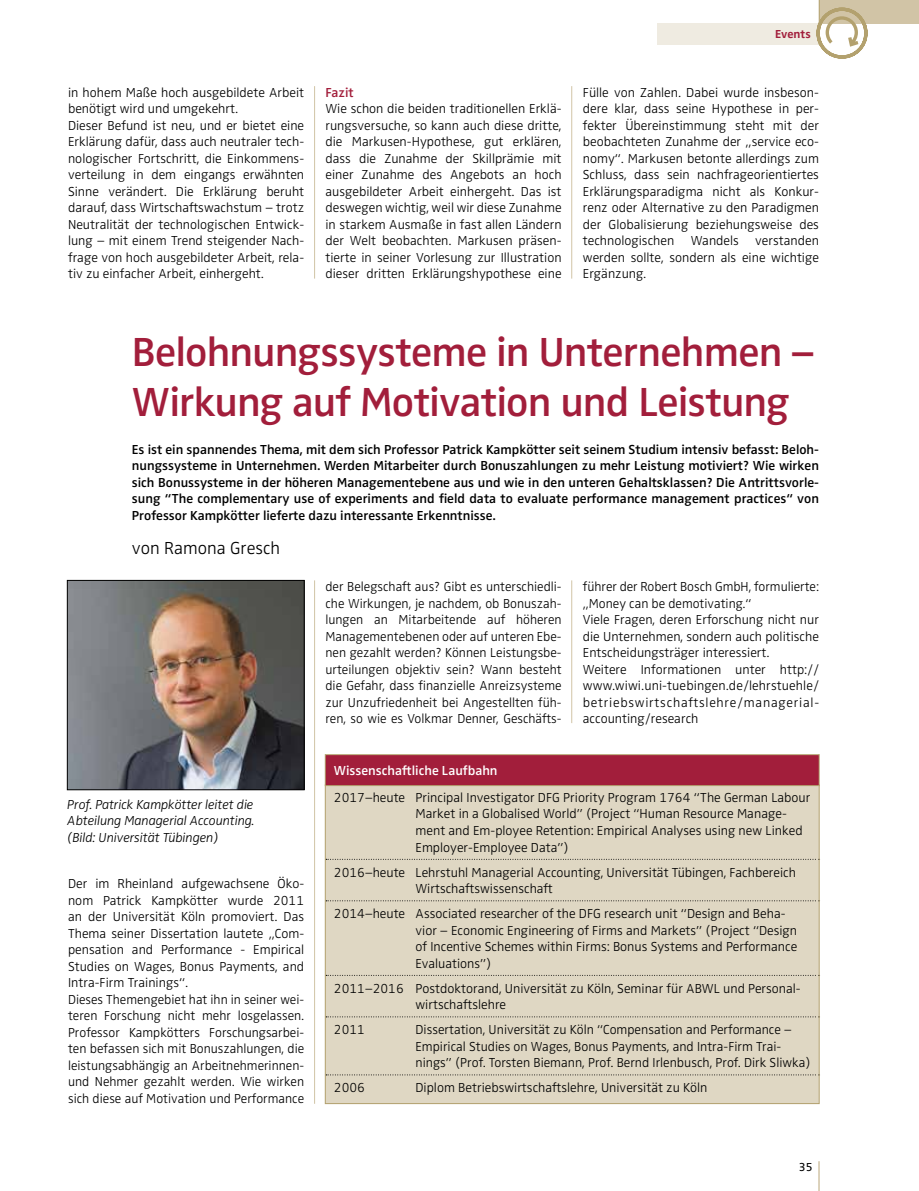
<style>
.page{position:relative;width:919px;height:1191px;background:#fff}
.page>*{position:absolute;margin:0;border:0;box-sizing:border-box;transform-origin:0 0}
.t1{font:600 42px/50.4px "Zwo OT";letter-spacing:-.02em;color:#a21e3b}
.t2{font:300 18px "Zwo OT";color:#000}
.t3{font:300 13.5px/16.5px "Zwo OT";color:#000}
.t4{font:600 13.5px/16.5px "Zwo OT";color:#000;text-align:justify}
.t5{font:italic 300 13.5px/16.5px "Zwo OT";letter-spacing:-.01em;color:#000;text-align:justify}
.t6{font:600 13.5px "Zwo OT";color:#fff}
.t7{font:600 13.5px "Zwo OT";color:#a21e3b}
.t8{font:700 12px "Zwo OT";color:#a21e3b}
.t9{font:12px "Zwo OT";color:#000}
</style>
<div class="page">
<hr style="left:818px;top:1161px;width:1px;height:30px;background:#d1c4a6">
<div style="left:819px;top:0;width:99px;height:23px;background:#d1c4a6"></div>
<div style="left:657px;top:23px;width:161px;height:22px;background:#efebe1"></div>
<hr style="left:818px;top:0;width:1px;height:45px;background:#b3a16e">
<svg style="left:816px;top:7px;width:53px;height:52px"></svg>
<hr style="left:571px;top:580px;width:1px;height:143px;background:#d1c4a6">
<hr style="left:571px;top:86px;width:1px;height:193px;background:#d1c4a6">
<hr style="left:314px;top:580px;width:1px;height:523px;background:#d1c4a6">
<hr style="left:314px;top:86px;width:1px;height:193px;background:#d1c4a6">
<div style="left:325px;top:785px;width:494px;height:318px;background:#dfd7c3"></div>
<svg style="left:327px;top:859px;width:489px;height:1px"></svg>
<svg style="left:327px;top:900px;width:489px;height:1px"></svg>
<svg style="left:327px;top:975px;width:489px;height:1px"></svg>
<svg style="left:327px;top:1016px;width:489px;height:1px"></svg>
<svg style="left:327px;top:1074px;width:489px;height:1px"></svg>
<div style="left:325px;top:754px;width:494px;height:31px;background:#a21e3b"></div>
<div style="left:325px;top:754px;width:494px;height:31px;border:1px solid #b3a16e"></div>
<img style="left:69px;top:582px;width:233px;height:206px">
<div style="left:67px;top:580px;width:237px;height:210px;border:1px solid #000"></div>
<p class="t3" style="left:68px;top:84px;width:238px">in hohem Maße hoch ausgebildete Arbeit benötigt wird und umgekehrt.<br>Dieser Befund ist neu, und er bietet eine Erklärung dafür, dass auch neutraler tech&shy;nologischer Fortschritt, die Einkommens&shy;verteilung in dem eingangs erwähnten Sinne verändert. Die Erklärung beruht darauf, dass Wirtschaftswachstum – trotz Neutralität der technologischen Entwick&shy;lung – mit einem Trend steigender Nach&shy;frage von hoch ausgebildeter Arbeit, rela&shy;tiv zu einfacher Arbeit, einhergeht.</p>
<p class="t7" style="left:325px;top:84px;width:30px">Fazit</p>
<p class="t3" style="left:325px;top:101px;width:238px;text-align:justify">Wie schon die beiden traditionellen Erklä&shy;rungsversuche, so kann auch diese dritte, die Markusen-Hypothese, gut erklären, dass die Zunahme der Skillprämie mit einer Zunahme des Angebots an hoch ausgebildeter Arbeit einhergeht. Das ist deswegen wichtig, weil wir diese Zunahme in starkem Ausmaße in fast allen Ländern der Welt beobachten. Markusen präsen&shy;tierte in seiner Vorlesung zur Illustration dieser dritten Erklärungshypothese eine</p>
<p class="t8" style="left:775px;top:27px;width:37px">Events</p>
<p class="t3" style="left:583px;top:84px;width:238px;text-align:justify">Fülle von Zahlen. Dabei wurde insbeson&shy;dere klar, dass seine Hypothese in per&shy;fekter Übereinstimmung steht mit der beobachteten Zunahme der „service eco&shy;nomy“. Markusen betonte allerdings zum Schluss, dass sein nachfrageorientiertes Erklärungsparadigma nicht als Konkur&shy;renz oder Alternative zu den Paradigmen der Globalisierung beziehungsweise des technologischen Wandels verstanden werden sollte, sondern als eine wichtige Ergänzung.</p>
<h1 class="t1" style="left:132px;top:327px;width:683px">Belohnungssysteme in Unternehmen –<br>Wirkung auf Motivation und Leistung</h1>
<p class="t4" style="left:132px;top:441px;width:688px">Es ist ein spannendes Thema, mit dem sich Professor Patrick Kampkötter seit seinem Studium intensiv befasst: Beloh&shy;nungssysteme in Unternehmen. Werden Mitarbeiter durch Bonuszahlungen zu mehr Leistung motiviert? Wie wirken sich Bonussysteme in der höheren Managementebene aus und wie in den unteren Gehaltsklassen? Die Antrittsvorle&shy;sung “The complementary use of experiments and field data to evaluate performance management practices“ von Professor Kampkötter lieferte dazu interessante Erkenntnisse.</p>
<h2 class="t2" style="left:132px;top:537px;width:150px">von Ramona Gresch</h2>
<p class="t3" style="left:325px;top:579px;width:238px;text-align:justify">der Belegschaft aus? Gibt es unterschiedli&shy;che Wirkungen, je nachdem, ob Bonuszah&shy;lungen an Mitarbeitende auf höheren Managementebenen oder auf unteren Ebe&shy;nen gezahlt werden? Können Leistungsbe&shy;urteilungen objektiv sein? Wann besteht die Gefahr, dass finanzielle Anreizsysteme zur Unzufriedenheit bei Angestellten füh&shy;ren, so wie es Volkmar Denner, Geschäfts-</p>
<p class="t3" style="left:583px;top:579px;width:238px">führer der Robert Bosch GmbH, formulierte: „Money can be demotivating.“<br>Viele Fragen, deren Erforschung nicht nur die Unternehmen, sondern auch politische Entscheidungsträger interessiert.<br>Weitere Informationen unter http:// www.wiwi.uni-tuebingen.de/lehrstuehle/ betriebswirtschaftslehre/managerial&shy;accounting/research</p>
<p class="t5" style="left:67px;top:796px;width:189px">Prof. Patrick Kampkötter leitet die Abteilung Managerial Accounting. (Bild: Universität Tübingen)</p>
<p class="t3" style="left:68px;top:876px;width:238px">Der im Rheinland aufgewachsene Öko&shy;nom Patrick Kampkötter wurde 2011 an der Universität Köln promoviert. Das Thema seiner Dissertation lautete „Com&shy;pensation and Performance - Empirical Studies on Wages, Bonus Payments, and Intra-Firm Trainings“.<br>Dieses Themengebiet hat ihn in seiner wei&shy;teren Forschung nicht mehr losgelassen.<br>Professor Kampkötters Forschungsarbei&shy;ten befassen sich mit Bonuszahlungen, die leistungsabhängig an Arbeitnehmerinnen&shy;und Nehmer gezahlt werden. Wie wirken sich diese auf Motivation und Performance</p>
<p class="t6" style="left:334px;top:763px;width:165px">Wissenschaftliche Laufbahn</p>
<p class="t3" style="left:415px;top:789px;width:396px;text-indent:-81px">2017–heute Principal Investigator DFG Priority Program 1764 “The German Labour Market in a Globalised World” (Project “Human Resource Manage&shy;ment and Em-ployee Retention: Empirical Analyses using new Linked Employer-Employee Data”)</p>
<p class="t3" style="left:415px;top:864px;width:382px;text-indent:-81px">2016–heute Lehrstuhl Managerial Accounting, Universität Tübingen, Fachbereich<br>Wirtschaftswissenschaft</p>
<p class="t3" style="left:415px;top:905px;width:383px;text-indent:-81px">2014–heute Associated researcher of the DFG research unit “Design and Beha&shy;vior – Economic Engineering of Firms and Markets” (Project “Design of Incentive Schemes within Firms: Bonus Systems and Performance Evaluations”)</p>
<p class="t3" style="left:415px;top:980px;width:387px;text-indent:-81px">2011–2016 Postdoktorand, Universität zu Köln, Seminar für ABWL und Personal&shy;wirtschaftslehre</p>
<p class="t3" style="left:334px;top:1021px;width:32px">2011</p>
<p class="t3" style="left:415px;top:1021px;width:396px">Dissertation, Universität zu Köln “Compensation and Performance –<br>Empirical Studies on Wages, Bonus Payments, and Intra-Firm Trai&shy;nings” (Prof. Torsten Biemann, Prof. Bernd Irlenbusch, Prof. Dirk Sliwka)</p>
<p class="t3" style="left:334px;top:1079px;width:33px">2006</p>
<p class="t3" style="left:415px;top:1079px;width:293px">Diplom Betriebswirtschaftslehre, Universität zu Köln</p>
<p class="t9" style="left:798px;top:1159px;width:15px">35</p>
</div>
